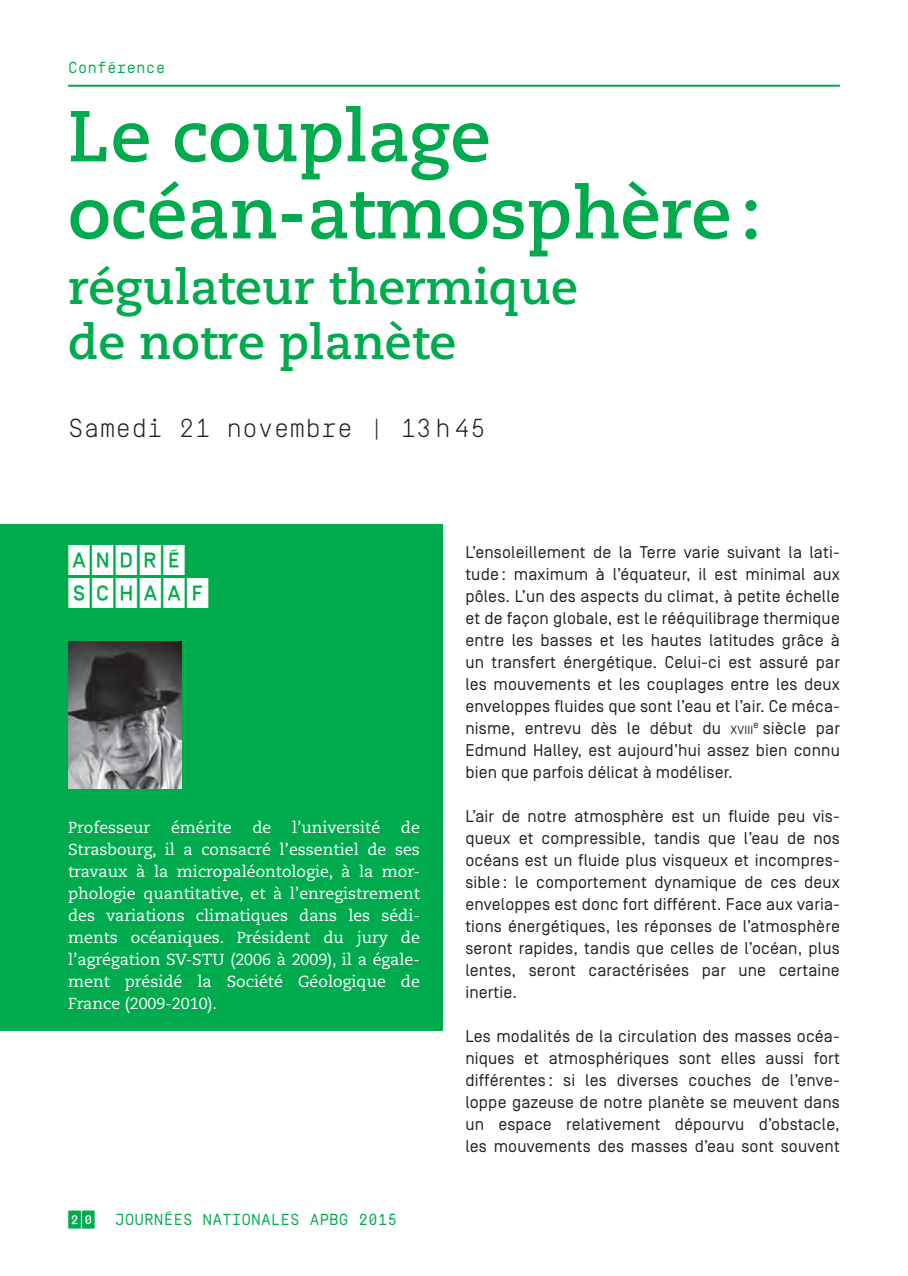
<style>
.page{position:relative;width:908px;height:1276px;background:#fff}
.page>*{position:absolute;margin:0;border:0;box-sizing:border-box;transform-origin:0 0}
.t1{font:700 72px/77px "Caecilia LT Std";color:#00ab4e}
.t2{font:700 48px/55px "Caecilia LT Std";color:#00ab4e}
.t3{font:500 30px/33px "Simplon CNDP";letter-spacing:.06em;color:#fff}
.t4{font:300 26px "Simplon BP Mono";color:#231f20}
.t5{font:17px/22px "Simplon BP Regular";letter-spacing:.01em;color:#231f20;text-align:justify}
.t6{font:16px/22px "Caecilia LT Std";color:#fff;text-align:justify}
.t7{font:16px "Simplon BP Mono";color:#00ab4e}
.s1{font-family:"Simplon CNDP";font-weight:500;font-size:18px}
.s2{font-size:11.8px}
</style>
<div class="page">
<div style="left:0;top:524px;width:442px;height:506px;background:#00ab4e"></div>
<hr style="left:68px;top:85px;width:771px;height:2px;background:#00ab4e">
<img style="left:68px;top:641px;width:113px;height:147px">
<p class="t7" style="left:68px;top:62px;width:99px">Conférence</p>
<h1 class="t1" style="left:68px;top:101px;width:694px">Le couplage océan-atmosphère :</h1>
<h2 class="t2" style="left:68px;top:262px;width:511px">régulateur thermique de notre planète</h2>
<h3 class="t4" style="left:68px;top:412px;width:419px">Samedi 21 novembre | 13 h 45</h3>
<h3 class="t3" style="left:68px;top:543px;width:142px">ANDRÉ<br>SCHAAF</h3>
<p class="t6" style="left:68px;top:817px;width:84px">Professeur</p>
<p class="t6" style="left:171px;top:817px;width:62px">émérite</p>
<p class="t6" style="left:252px;top:817px;width:20px">de</p>
<p class="t6" style="left:292px;top:817px;width:90px">l’université</p>
<p class="t6" style="left:68px;top:817px;width:353px;text-indent:332px">de Strasbourg, il a consacré l’essentiel de ses travaux à la micropaléontologie, à la mor&shy;phologie quantitative, et à l’enregistrement des variations climatiques dans les sédi&shy;ments océaniques. Président du jury de l’agrégation SV-STU (2006 à 2009), il a égale&shy;ment présidé la Société Géologique de France (2009-2010).</p>
<p class="t7" style="left:68px;top:1214px;width:330px"><span class="s1">20</span> JOURNÉES NATIONALES APBG 2015</p>
<p class="t5" style="left:465px;top:542px;width:376px">L’ensoleillement de la Terre varie suivant la lati&shy;tude : maximum à l’équateur, il est minimal aux pôles. L’un des aspects du climat, à petite échelle et de façon globale, est le rééquilibrage thermique entre les basses et les hautes latitudes grâce à un transfert énergétique. Celui-ci est assuré par les mouvements et les couplages entre les deux enveloppes fluides que sont l’eau et l’air. Ce méca&shy;nisme, entrevu dès le début du <span class="s2">XVIII</span><sup>e</sup> siècle par Edmund Halley, est aujourd’hui assez bien connu bien que parfois délicat à modéliser.</p>
<p class="t5" style="left:465px;top:806px;width:376px">L’air de notre atmosphère est un fluide peu vis&shy;queux et compressible, tandis que l’eau de nos océans est un fluide plus visqueux et incompres&shy;sible : le comportement dynamique de ces deux enveloppes est donc fort différent. Face aux varia&shy;tions énergétiques, les réponses de l’atmosphère seront rapides, tandis que celles de l’océan, plus lentes, seront caractérisées par une certaine inertie.</p>
<p class="t5" style="left:465px;top:1026px;width:376px">Les modalités de la circulation des masses océa&shy;niques et atmosphériques sont elles aussi fort différentes : si les diverses couches de l’enve&shy;loppe gazeuse de notre planète se meuvent dans un espace relativement dépourvu d’obstacle, les mouvements des masses d’eau sont souvent</p>
</div>
